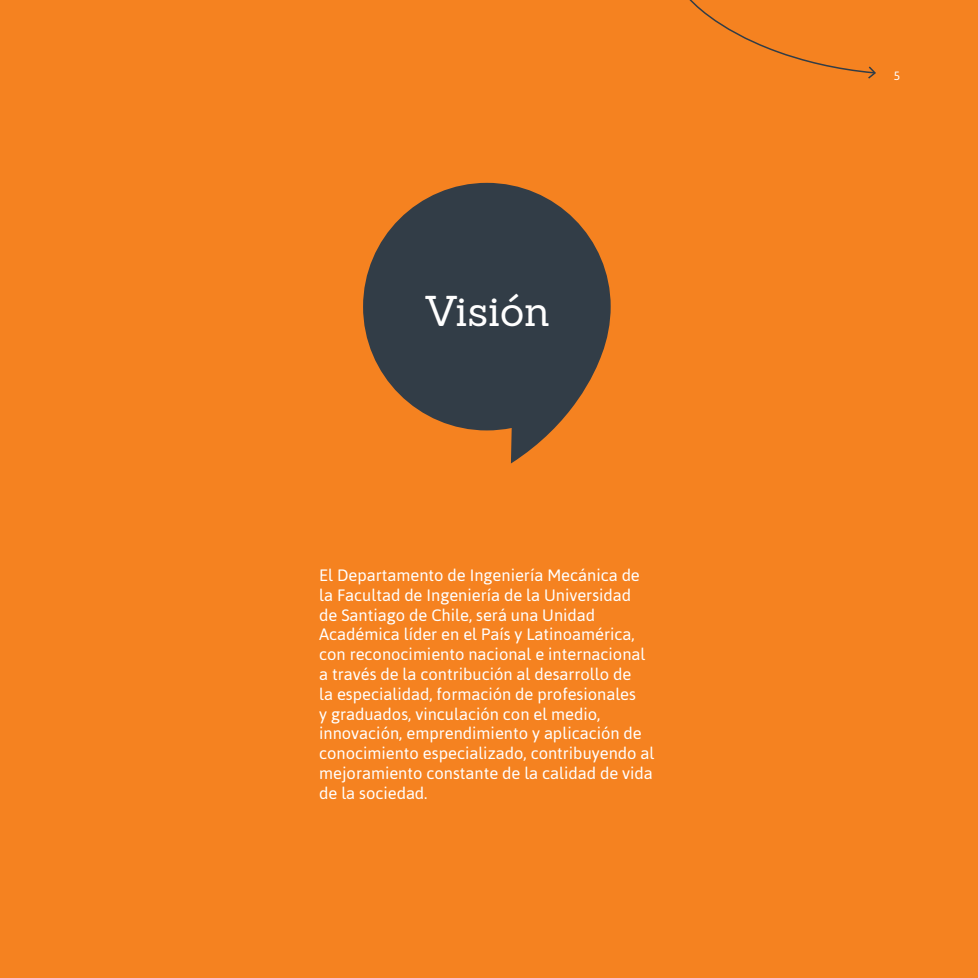
<style>
.page{position:relative;width:978px;height:978px;background:#f58220}
.page>*{position:absolute;margin:0;border:0;box-sizing:border-box;transform-origin:0 0}
.t1{font:42px "Sanchez";letter-spacing:-.005em;color:#fff}
.t2{font:16.5px/19.8px "Asap";color:#fff}
.t3{font:12px "Asap";color:#fff}
</style>
<div class="page">
<svg style="left:689px;top:0;width:187px;height:79px"></svg>
<svg style="left:363px;top:183px;width:248px;height:280px;fill:#323d47"></svg>
<h1 class="t1" style="left:424px;top:284px;width:128px">Visión</h1>
<p class="t2" style="left:319px;top:565px;width:337px">El Departamento de Ingeniería Mecánica de la Facultad de Ingeniería de la Universidad<br>de Santiago de Chile, será una Unidad Académica líder en el País y Latinoamérica, con reconocimiento nacional e internacional a través de la contribución al desarrollo de<br>la especialidad, formación de profesionales<br>y graduados, vinculación con el medio, innovación, emprendimiento y aplicación de conocimiento especializado, contribuyendo al mejoramiento constante de la calidad de vida de la sociedad.</p>
<p class="t3" style="left:894px;top:69px;width:8px">5</p>
</div>
